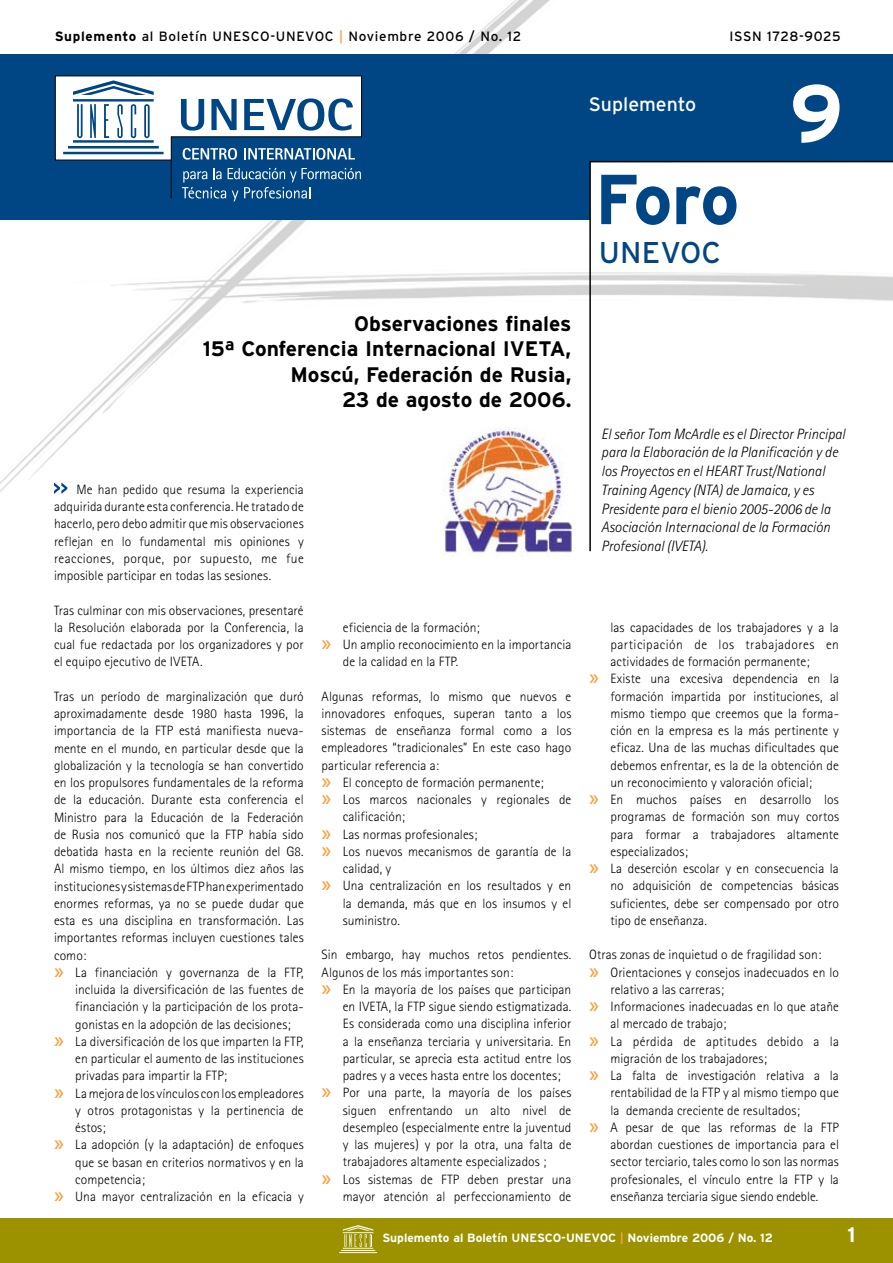
<style>
.page{position:relative;width:893px;height:1263px;background:#fff}
.page>*{position:absolute;margin:0;border:0;box-sizing:border-box;transform-origin:0 0}
.t1{font:700 81px "Interstate";color:#fff}
.t2{font:700 70.5px "Interstate";color:#004685}
.t3{font:30px "Interstate";letter-spacing:.005em;color:#004685}
.t4{font:700 21px/25.5px "Interstate";color:#000;text-align:right}
.t5{font:700 21px "Interstate";color:#fff}
.t6{font:19.5px "Interstate";color:#fff}
.t7{font:16.5px/34.5px "Interstate";color:#f9a03a}
.t8{font:italic 300 15px/18.8px "Rotis Sans Serif";color:#000}
.t9{font:300 13.5px/17.2px "Rotis Sans Serif";letter-spacing:.005em;color:#000}
.t10{font:13.5px "Interstate";letter-spacing:.05em;color:#000}
.t11{font:700 12px "Interstate";color:#fff}
.s1{font-weight:700}
.s2{color:#f9a03a}
</style>
<div class="page">
<img style="left:0;top:0;width:893px;height:557px">
<div style="left:0;top:54px;width:893px;height:166px;background:#004685"></div>
<div style="left:590px;top:162px;width:303px;height:103px;background:#fff"></div>
<hr style="left:589px;top:162px;width:2px;height:389px;background:#000">
<svg style="left:54px;top:75px;width:309px;height:86px"></svg>
<svg style="left:182px;top:168px;width:179px;height:33px"></svg>
<hr style="left:171px;top:160px;width:1px;height:38px;background:#000">
<hr style="left:589px;top:161px;width:304px;height:1px;background:#000">
<svg style="left:54px;top:482px;width:13px;height:12px"></svg>
<div style="left:0;top:1218px;width:893px;height:45px;background:#9c9200"></div>
<svg style="left:339px;top:1225px;width:38px;height:28px"></svg>
<img style="left:442px;top:427px;width:133px;height:129px">
<p class="t10" style="left:55px;top:28px;width:468px"><span class="s1">Suplemento</span> al Boletín UNESCO-UNEVOC <span class="s2">|</span> Noviembre 2006 / No. 12</p>
<h3 class="t6" style="left:589px;top:94px;width:109px">Suplemento</h3>
<p class="t10" style="left:729px;top:28px;width:113px">ISSN 1728-9025</p>
<h1 class="t1" style="left:790px;top:68px;width:55px">9</h1>
<h2 class="t2" style="left:595px;top:160px;width:146px">Foro</h2>
<h3 class="t3" style="left:599px;top:236px;width:124px">UNEVOC</h3>
<h3 class="t4" style="left:203px;top:310px;width:370px">Observaciones finales<br>15ª Conferencia Internacional IVETA,<br>Moscú, Federación de Rusia,<br>23 de agosto de 2006.</h3>
<p class="t9" style="left:54px;top:481px;width:251px;text-align:justify;text-indent:23px">Me han pedido que resuma la experiencia adquirida durante esta conferencia. He tratado de hacerlo, pero debo admitir que mis observaciones reflejan en lo fundamental mis opiniones y reacciones, porque, por supuesto, me fue imposible participar en todas las sesiones.</p>
<p class="t9" style="left:54px;top:601px;width:251px;text-align:justify">Tras culminar con mis observaciones, presentaré la Resolución elaborada por la Conferencia, la cual fue redactada por los organizadores y por el equipo ejecutivo de IVETA.</p>
<p class="t9" style="left:54px;top:688px;width:251px;text-align:justify">Tras un período de marginalización que duró aproximadamente desde 1980 hasta 1996, la importancia de la FTP está manifiesta nueva&shy;mente en el mundo, en particular desde que la globalización y la tecnología se han convertido en los propulsores fundamentales de la reforma de la educación. Durante esta conferencia el Ministro para la Educación de la Federación de Rusia nos comunicó que la FTP había sido debatida hasta en la reciente reunión del G8.<br>Al mismo tiempo, en los últimos diez años las instituciones y sistemas de FTP han experimentado enormes reformas, ya no se puede dudar que esta es una disciplina en transformación. Las importantes reformas incluyen cuestiones tales como:</p>
<p class="t9" style="left:75px;top:964px;width:230px">La financiación y governanza de la FTP, incluida la diversificación de las fuentes de financiación y la participación de los prota&shy;gonistas en la adopción de las decisiones; La diversificación de los que imparten la FTP, en particular el aumento de las instituciones privadas para impartir la FTP;<br>La mejora de los vínculos con los empleadores y otros protagonistas y la pertinencia de éstos;<br>La adopción (y la adaptación) de enfoques que se basan en criterios normativos y en la competencia;<br>Una mayor centralización en la eficacia y</p>
<p class="t7" style="left:54px;top:954px;width:11px">»</p>
<p class="t7" style="left:54px;top:1023px;width:11px">»</p>
<p class="t7" style="left:54px;top:1074px;width:11px">»</p>
<p class="t7" style="left:54px;top:1126px;width:11px">»</p>
<p class="t7" style="left:54px;top:1178px;width:11px">»</p>
<p class="t9" style="left:343px;top:618px;width:230px">eficiencia de la formación;<br>Un amplio reconocimiento en la importancia de la calidad en la FTP.</p>
<p class="t9" style="left:322px;top:687px;width:251px">Algunas reformas, lo mismo que nuevos e</p>
<p class="t9" style="left:322px;top:705px;width:251px">innovadores enfoques, superan tanto a los</p>
<p class="t9" style="left:322px;top:722px;width:251px">sistemas de enseñanza formal como a los</p>
<p class="t9" style="left:322px;top:739px;width:251px">empleadores “tradicionales” En este caso hago</p>
<p class="t9" style="left:322px;top:756px;width:119px">particular referencia a:</p>
<p class="t9" style="left:343px;top:774px;width:202px">El concepto de formación permanente;</p>
<p class="t9" style="left:343px;top:791px;width:230px">Los marcos nacionales y regionales de</p>
<p class="t9" style="left:343px;top:808px;width:64px">calificación;</p>
<p class="t9" style="left:343px;top:825px;width:136px">Las normas profesionales;</p>
<p class="t9" style="left:343px;top:843px;width:230px">Los nuevos mecanismos de garantía de la</p>
<p class="t9" style="left:343px;top:860px;width:50px">calidad, y</p>
<p class="t9" style="left:343px;top:877px;width:230px">Una centralización en los resultados y en</p>
<p class="t9" style="left:343px;top:894px;width:230px">la demanda, más que en los insumos y el</p>
<p class="t9" style="left:343px;top:912px;width:59px">suministro.</p>
<p class="t9" style="left:322px;top:946px;width:251px">Sin embargo, hay muchos retos pendientes.<br>Algunos de los más importantes son:</p>
<p class="t9" style="left:343px;top:981px;width:230px">En la mayoría de los países que participan en IVETA, la FTP sigue siendo estigmatizada.<br>Es considerada como una disciplina inferior a la enseñanza terciaria y universitaria. En particular, se aprecia esta actitud entre los padres y a veces hasta entre los docentes; Por una parte, la mayoría de los países siguen enfrentando un alto nivel de desempleo (especialmente entre la juventud y las mujeres) y por la otra, una falta de trabajadores altamente especializados ;<br>Los sistemas de FTP deben prestar una mayor atención al perfeccionamiento de</p>
<p class="t7" style="left:322px;top:626px;width:11px">»</p>
<p class="t7" style="left:322px;top:772px;width:11px;line-height:17.2px">» »</p>
<p class="t7" style="left:322px;top:824px;width:11px;line-height:17.2px">» »</p>
<p class="t7" style="left:322px;top:867px;width:11px">»</p>
<p class="t7" style="left:322px;top:971px;width:11px">»</p>
<p class="t7" style="left:322px;top:1074px;width:11px">»</p>
<p class="t7" style="left:322px;top:1160px;width:11px">»</p>
<p class="t8" style="left:601px;top:424px;width:245px">El señor Tom McArdle es el Director Principal para la Elaboración de la Planificación y de los Proyectos en el HEART Trust/National Training Agency (NTA) de Jamaica, y es Presidente para el bienio 2005-2006 de la Asociación Internacional de la Formación Profesional (IVETA).</p>
<p class="t9" style="left:610px;top:618px;width:230px">las capacidades de los trabajadores y a la participación de los trabajadores en actividades de formación permanente; Existe una excesiva dependencia en la formación impartida por instituciones, al mismo tiempo que creemos que la forma&shy;ción en la empresa es la más pertinente y eficaz. Una de las muchas dificultades que debemos enfrentar, es la de la obtención de un reconocimiento y valoración oficial;<br>En muchos países en desarrollo los programas de formación son muy cortos para formar a trabajadores altamente especializados;<br>La deserción escolar y en consecuencia la no adquisición de competencias básicas suficientes, debe ser compensado por otro tipo de enseñanza.</p>
<p class="t9" style="left:610px;top:946px;width:230px;text-indent:-21px">Otras zonas de inquietud o de fragilidad son:<br>Orientaciones y consejos inadecuados en lo relativo a las carreras;<br>Informaciones inadecuadas en lo que atañe al mercado de trabajo;<br>La pérdida de aptitudes debido a la migración de los trabajadores;<br>La falta de investigación relativa a la rentabilidad de la FTP y al mismo tiempo que la demanda creciente de resultados;<br>A pesar de que las reformas de la FTP abordan cuestiones de importancia para el sector terciario, tales como lo son las normas profesionales, el vínculo entre la FTP y la enseñanza terciaria sigue siendo endeble.</p>
<p class="t7" style="left:589px;top:660px;width:11px">»</p>
<p class="t7" style="left:589px;top:781px;width:11px">»</p>
<p class="t7" style="left:589px;top:850px;width:11px">»</p>
<p class="t7" style="left:589px;top:953px;width:11px;text-align:justify">» » » »</p>
<p class="t7" style="left:589px;top:1109px;width:11px">»</p>
<p class="t11" style="left:382px;top:1231px;width:392px">Suplemento al Boletín UNESCO-UNEVOC <span class="s2">|</span> Noviembre 2006 / No. 12</p>
<h3 class="t5" style="left:847px;top:1222px;width:10px">1</h3>
</div>
